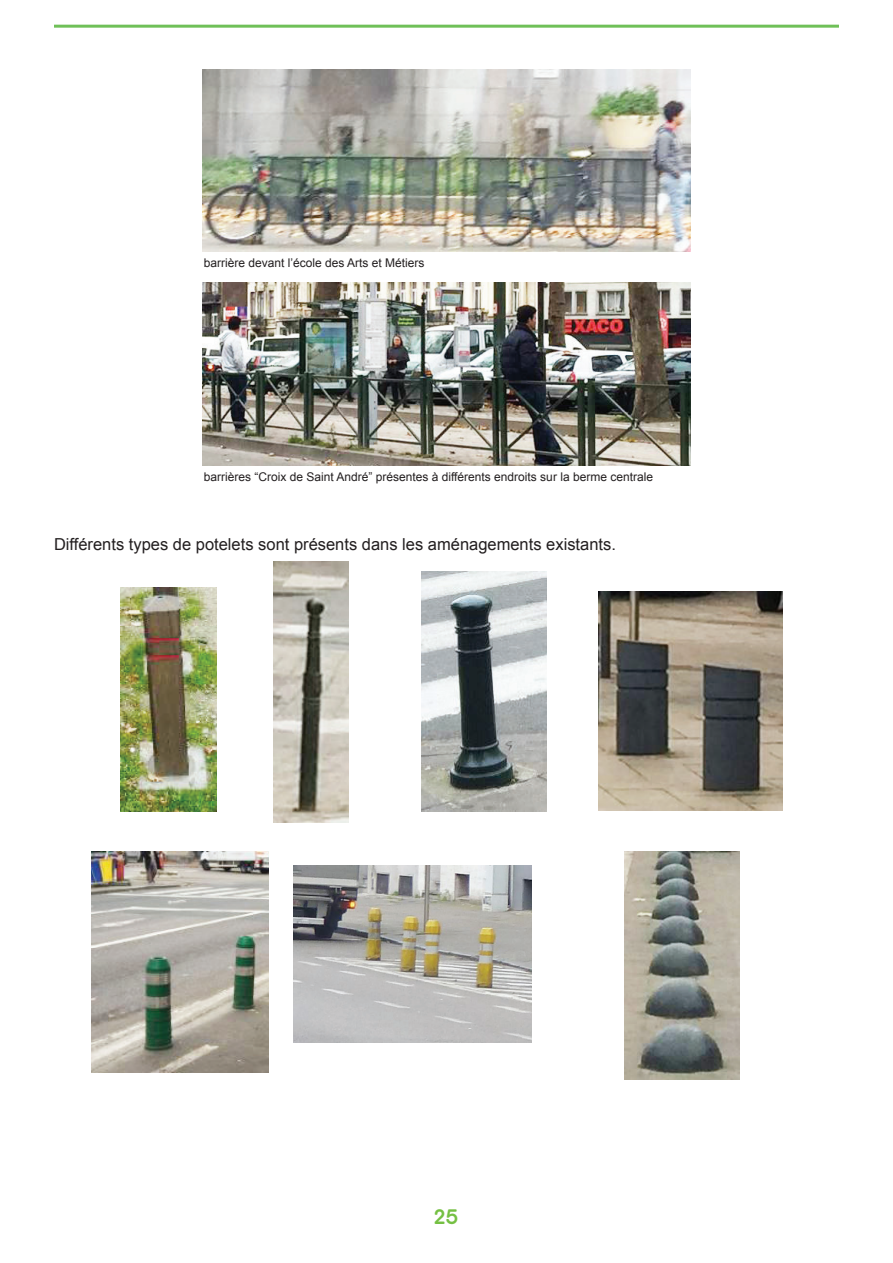
<style>
.page{position:relative;width:893px;height:1263px;background:#fff}
.page>*{position:absolute;margin:0;border:0;box-sizing:border-box;transform-origin:0 0}
.t1{font:700 21px "Merkury";color:#75c043}
.t2{font:16.5px "Arial";color:#231f20}
.t3{font:12px "Arial";color:#231f20}
</style>
<div class="page">
<hr style="left:54px;top:25px;width:785px;height:3px;background:#6fc058">
<img style="left:203px;top:282px;width:487px;height:184px">
<img style="left:203px;top:69px;width:487px;height:183px">
<img style="left:121px;top:588px;width:95px;height:224px">
<img style="left:273px;top:561px;width:76px;height:261px">
<img style="left:422px;top:572px;width:125px;height:240px">
<img style="left:598px;top:591px;width:184px;height:220px">
<img style="left:91px;top:851px;width:178px;height:221px">
<img style="left:293px;top:866px;width:238px;height:176px">
<img style="left:624px;top:851px;width:115px;height:228px">
<p class="t3" style="left:204px;top:255px;width:222px">barrière devant l’école des Arts et Métiers</p>
<p class="t3" style="left:204px;top:469px;width:451px">barrières “Croix de Saint André” présentes à différents endroits sur la berme centrale</p>
<h2 class="t2" style="left:54px;top:534px;width:563px">Différents types de potelets sont présents dans les aménagements existants.</h2>
<h1 class="t1" style="left:434px;top:1201px;width:26px">25</h1>
</div>
